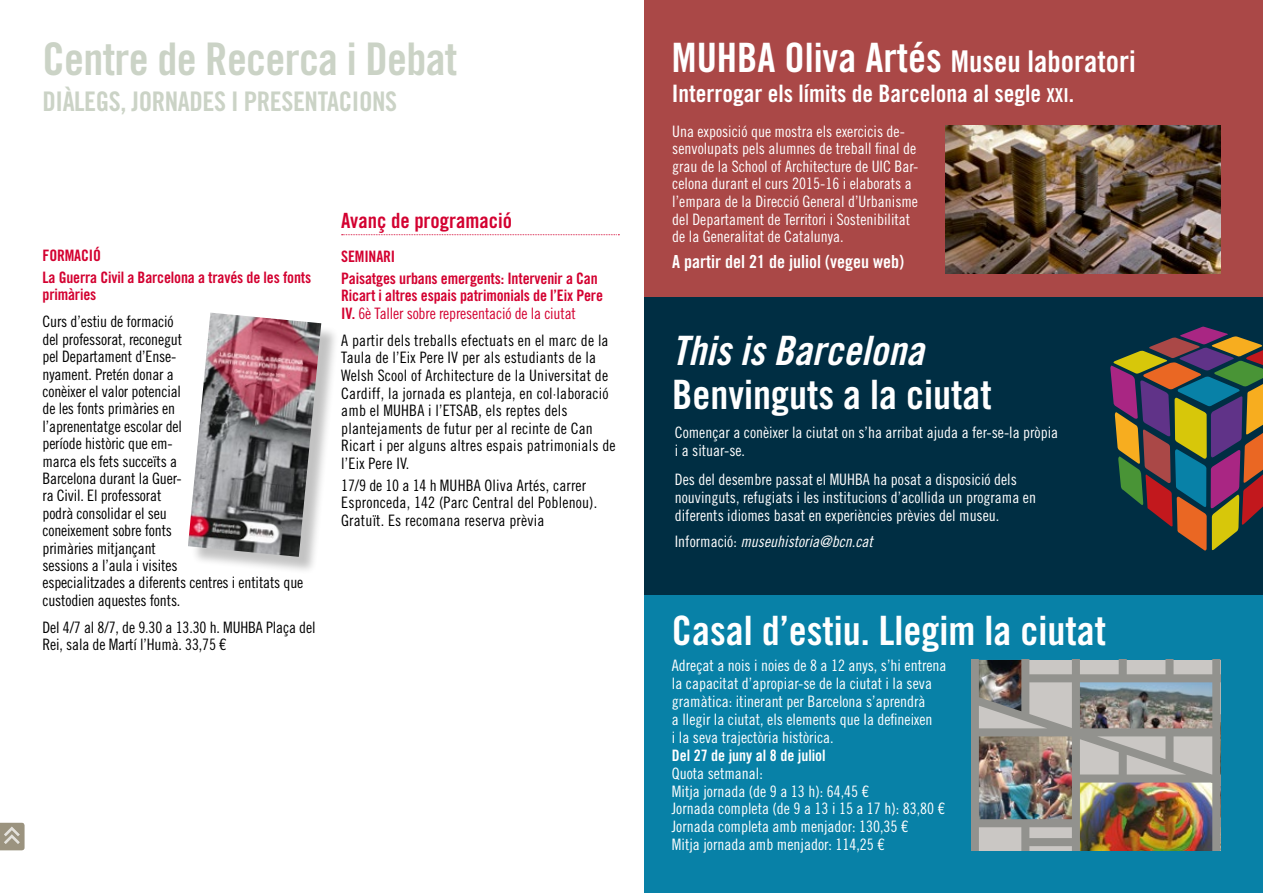
<style>
.page{position:relative;width:1263px;height:893px;background:#fff}
.page>*{position:absolute;margin:0;border:0;box-sizing:border-box;transform-origin:0 0}
.t1{font:45px "Trade Gothic LT Std Bd Cn 20";letter-spacing:-.015em;color:#cbd3c6}
.t2{font:40.5px "Trade Gothic LT Std Bd Cn 20";color:#fff}
.t3{font:40.5px "Trade Gothic LT Std Bd Cn 20 Obl";color:#fff}
.t4{font:27px "Trade Gothic LT Std Bd Cn 20";letter-spacing:-.015em;color:#cbd3c6}
.t5{font:24px "Trade Gothic LT Std Bd Cn 20";color:#fff}
.t6{font:21px "Trade Gothic LT Std Bd Cn 20";color:#d30030}
.t7{font:18px "Trade Gothic LT Std Bd Cn 20";color:#fff}
.t8{font:15.75px/17.9px "Trade Gothic LT Std Cn 18";color:#fff}
.t9{font:15.75px/17.4px "Trade Gothic LT Std Cn 18";letter-spacing:-.01em;color:#000}
.t10{font:15.75px/17.5px "Trade Gothic LT Std Cn 18";letter-spacing:.01em;color:#000}
.t11{font:15.75px/21.6px "Trade Gothic LT Std Bd Cn 20";letter-spacing:-.01em;color:#d30030}
.t12{font:15.75px "Trade Gothic LT Std Cn 18 Obl";color:#fff}
.t13{font:15.75px "Trade Gothic LT Std Bd Cn 20";color:#fff}
.s1{font-family:"Trade Gothic LT Std Bd Cn 20";color:#d30030}
.s2{color:#d30030}
.s3{font-size:30px}
.s4{font-family:"Trade Gothic LT Std Bd Cn 20 SC800";font-size:19.2px}
.s5{font-family:"Trade Gothic LT Std Bd Cn 20 SC800"}
.s6{font-family:"Trade Gothic LT Std Cn 18"}
</style>
<div class="page">
<svg style="left:0;top:823px;width:24px;height:27px"></svg>
<div style="left:644px;top:0;width:619px;height:298px;background:#aa4847"></div>
<img style="left:945px;top:125px;width:275px;height:148px">
<div style="left:644px;top:297px;width:619px;height:298px;background:#002e43"></div>
<div style="left:644px;top:595px;width:619px;height:298px;background:#0881a7"></div>
<svg style="left:1110px;top:327px;width:153px;height:224px"></svg>
<img style="left:1220px;top:787px;width:1px;height:63px">
<img style="left:971px;top:660px;width:249px;height:190px">
<svg style="left:342px;top:234px;width:277px;height:1px"></svg>
<div style="left:191px;top:315px;width:149px;height:260px;background:#000;opacity:.24"></div>
<img style="left:188px;top:313px;width:133px;height:244px">
<h1 class="t1" style="left:43px;top:32px;width:416px">Centre de Recerca i Debat</h1>
<h3 class="t4" style="left:43px;top:85px;width:356px">DIÀLEGS, JORNADES I PRESENTACIONS</h3>
<p class="t11" style="left:43px;top:245px;width:270px">FORMACIÓ<br>La Guerra Civil a Barcelona a través de les fonts</p>
<p class="t11" style="left:43px;top:284px;width:55px">primàries</p>
<p class="t9" style="left:43px;top:313px;width:262px">Curs d’estiu de formació<br>del professorat, reconegut<br>pel Departament d’Ense-<br>nyament. Pretén donar a<br>conèixer el valor potencial<br>de les fonts primàries en<br>l’aprenentatge escolar del<br>període històric que em-<br>marca els fets succeïts a<br>Barcelona durant la Guer-<br>ra Civil. El professorat<br>podrà consolidar el seu<br>coneixement sobre fonts<br>primàries mitjançant<br>sessions a l’aula i visites<br>especialitzades a diferents centres i entitats que custodien aquestes fonts.</p>
<p class="t9" style="left:43px;top:619px;width:274px">Del 4/7 al 8/7, de 9.30 a 13.30 h. MUHBA Plaça del<br>Rei, sala de Martí l’Humà. 33,75 €</p>
<h3 class="t6" style="left:341px;top:207px;width:172px">Avanç de programació</h3>
<p class="t11" style="left:341px;top:245px;width:258px">SEMINARI<br>Paisatges urbans emergents: Intervenir a Can</p>
<p class="t11" style="left:341px;top:284px;width:263px">Ricart i altres espais patrimonials de l’Eix Pere</p>
<p class="t10" style="left:341px;top:299px;width:269px;line-height:27.3px"><span class="s1">IV.</span> <span class="s2">6è Taller sobre representació de la ciutat<br></span>A partir dels treballs efectuats en el marc de la</p>
<p class="t10" style="left:341px;top:349px;width:276px">Taula de l’Eix Pere IV per als estudiants de la Welsh Scool of Architecture de la Universitat de Cardiff, la jornada es planteja, en col·laboració amb el MUHBA i l’ETSAB, els reptes dels plantejaments de futur per al recinte de Can Ricart i per alguns altres espais patrimonials de l’Eix Pere IV.</p>
<p class="t10" style="left:341px;top:476px;width:258px">17/9 de 10 a 14 h MUHBA Oliva Artés, carrer<br>Espronceda, 142 (Parc Central del Poblenou).<br>Gratuït. Es recomana reserva prèvia</p>
<h2 class="t2" style="left:672px;top:33px;width:465px">MUHBA Oliva Artés <span class="s3">Museu laboratori</span></h2>
<h3 class="t5" style="left:672px;top:78px;width:404px">Interrogar els límits de Barcelona al segle <span class="s4">xxi</span><span class="s5">.</span></h3>
<p class="t8" style="left:672px;top:122px;width:248px">Una exposició que mostra els exercicis de&shy;senvolupats pels alumnes de treball final de grau de la School of Architecture de UIC Bar&shy;celona durant el curs 2015-16 i elaborats a l’empara de la Direcció General d’Urbanisme del Departament de Territori i Sostenibilitat de la Generalitat de Catalunya.</p>
<p class="t7" style="left:672px;top:251px;width:233px">A partir del 21 de juliol (vegeu web)</p>
<h2 class="t3" style="left:672px;top:326px;width:253px">This is Barcelona</h2>
<h2 class="t2" style="left:672px;top:370px;width:321px">Benvinguts a la ciutat</h2>
<p class="t8" style="left:675px;top:423px;width:385px">Començar a conèixer la ciutat on s’ha arribat ajuda a fer-se-la pròpia i a situar-se.</p>
<p class="t8" style="left:675px;top:470px;width:363px">Des del desembre passat el MUHBA ha posat a disposició dels nouvinguts, refugiats i les institucions d’acollida un programa en diferents idiomes basat en experiències prèvies del museu.</p>
<p class="t12" style="left:675px;top:532px;width:200px"><span class="s6">Informació:</span> museuhistoria@bcn.cat</p>
<h2 class="t2" style="left:672px;top:606px;width:435px">Casal d’estiu. Llegim la ciutat</h2>
<p class="t8" style="left:672px;top:657px;width:276px">Adreçat a nois i noies de 8 a 12 anys, s’hi entrena la capacitat d’apropiar-se de la ciutat i la seva gramàtica: itinerant per Barcelona s’aprendrà<br>a llegir la ciutat, els elements que la defineixen<br>i la seva trajectòria històrica.</p>
<p class="t13" style="left:672px;top:746px;width:155px">Del 27 de juny al 8 de juliol</p>
<p class="t8" style="left:672px;top:764px;width:274px">Quota setmanal:<br>Mitja jornada (de 9 a 13 h): 64,45 €<br>Jornada completa (de 9 a 13 i 15 a 17 h): 83,80 € Jornada completa amb menjador: 130,35 €<br>Mitja jornada amb menjador: 114,25 €</p>
</div>
